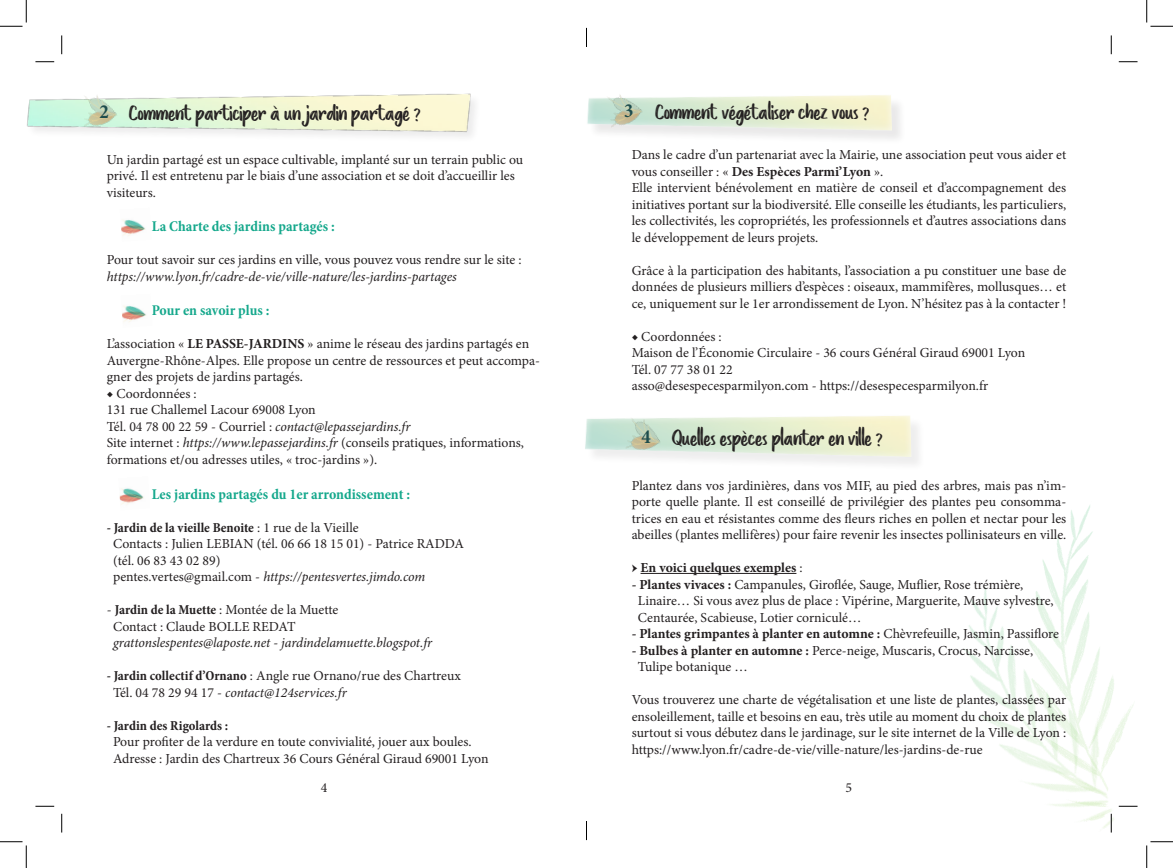
<style>
.page{position:relative;width:1173px;height:868px;background:#fff}
.page>*{position:absolute;margin:0;border:0;box-sizing:border-box;transform-origin:0 0}
.t1{font:21.25px "Love Story Rough";color:#231f20}
.t2{font:700 condensed 20px "Minion Pro";color:#1e4d4d}
.t3{font:700 condensed 15px "Minion Pro";color:#15a88c}
.t4{font:13.75px/16.5px "Minion Pro";color:#231f20}
.t5{font:italic 13.75px/16.5px "Minion Pro";letter-spacing:-.005em;color:#231f20}
.t6{font:700 13.75px "Minion Pro";letter-spacing:-.005em;color:#231f20}
.t7{font:700 condensed 13.75px "Minion Pro";color:#231f20}
.s1{font-style:normal}
.s2{font-weight:700}
.s3{font-style:italic}
.s4{font-weight:400;font-stretch:normal}
.s5{font-weight:700;font-stretch:condensed}
.s6{font-weight:400}
</style>
<div class="page">
<img style="left:964px;top:516px;width:174px;height:317px">
<div style="left:588px;top:96px;width:317px;height:49px;background:#231f20;opacity:.1"></div>
<svg style="left:587px;top:95px;width:307px;height:40px;background:#e7eed7"></svg>
<img style="left:595px;top:95px;width:64px;height:40px">
<svg style="left:585px;top:415px;width:329px;height:45px;background:#e6eed7"></svg>
<img style="left:612px;top:415px;width:68px;height:45px">
<img style="left:27px;top:93px;width:448px;height:44px">
<img style="left:69px;top:93px;width:66px;height:44px">
<hr style="left:640px;top:573px;width:156px;height:1px;background:#231f20">
<img style="left:121px;top:219px;width:25px;height:17px">
<img style="left:122px;top:305px;width:24px;height:17px">
<img style="left:119px;top:488px;width:25px;height:17px">
<svg style="left:35px;top:61px;width:19px;height:1px"></svg>
<svg style="left:1118px;top:61px;width:19px;height:1px"></svg>
<svg style="left:35px;top:805px;width:19px;height:2px"></svg>
<svg style="left:1118px;top:805px;width:19px;height:2px"></svg>
<svg style="left:61px;top:35px;width:1px;height:19px"></svg>
<svg style="left:61px;top:813px;width:1px;height:19px"></svg>
<svg style="left:1110px;top:35px;width:1px;height:19px"></svg>
<svg style="left:1110px;top:813px;width:1px;height:19px"></svg>
<svg style="left:0;top:0;width:27px;height:27px"></svg>
<svg style="left:0;top:841px;width:27px;height:26px"></svg>
<svg style="left:1146px;top:0;width:26px;height:27px"></svg>
<svg style="left:1146px;top:841px;width:26px;height:26px"></svg>
<svg style="left:586px;top:28px;width:1px;height:19px"></svg>
<svg style="left:586px;top:821px;width:1px;height:19px"></svg>
<p class="t2" style="left:100px;top:98px;width:11px">2</p>
<p class="t1" style="left:129px;top:97px;width:293px">Comment participer à un jardin partagé ?</p>
<p class="t1" style="left:655px;top:97px;width:216px">Comment végétaliser chez vous ?</p>
<p class="t2" style="left:624px;top:97px;width:11px">3</p>
<p class="t4" style="left:107px;top:151px;width:418px">Un jardin partagé est un espace cultivable, implanté sur un terrain public ou privé. Il est entretenu par le biais d’une association et se doit d’accueillir les visiteurs.</p>
<p class="t3" style="left:152px;top:216px;width:185px">La Charte des jardins partagés :</p>
<p class="t5" style="left:107px;top:252px;width:416px"><span class="s1">Pour tout savoir sur ces jardins en ville, vous pouvez vous rendre sur le site : </span>https://www.lyon.fr/cadre-de-vie/ville-nature/les-jardins-partages</p>
<p class="t3" style="left:152px;top:300px;width:119px">Pour en savoir plus :</p>
<p class="t4" style="left:107px;top:336px;width:435px">L’association « <span class="s2">LE PASSE-JARDINS</span> » anime le réseau des jardins partagés en<br>Auvergne-Rhône-Alpes. Elle propose un centre de ressources et peut accompa&shy;gner des projets de jardins partagés.</p>
<p class="t4" style="left:107px;top:385px;width:91px">◆ Coordonnées :</p>
<p class="t4" style="left:107px;top:402px;width:210px">131 rue Challemel Lacour 69008 Lyon</p>
<p class="t5" style="left:107px;top:418px;width:305px"><span class="s1">Tél. 04 78 00 22 59 - Courriel :</span> contact@lepassejardins.fr</p>
<p class="t4" style="left:107px;top:435px;width:419px">Site internet : <span class="s3">https://www.lepassejardins.fr</span> (conseils pratiques, informations, formations et/ou adresses utiles, « troc-jardins »).</p>
<p class="t3" style="left:152px;top:483px;width:260px">Les jardins partagés du 1er arrondissement :</p>
<p class="t7" style="left:107px;top:517px;width:253px">- Jardin de la vieille Benoite <span class="s4">: 1 rue de la Vieille</span></p>
<p class="t4" style="left:113px;top:535px;width:352px">Contacts : Julien LEBIAN (tél. 06 66 18 15 01) - Patrice RADDA</p>
<p class="t4" style="left:113px;top:552px;width:109px">(tél. 06 83 43 02 89)</p>
<p class="t5" style="left:113px;top:568px;width:314px"><span class="s1">pentes.vertes@gmail.com -</span> https://pentesvertes.jimdo.com</p>
<p class="t4" style="left:107px;top:601px;width:233px">- <span class="s5">Jardin de la Muette</span> : Montée de la Muette</p>
<p class="t4" style="left:113px;top:618px;width:184px">Contact : Claude BOLLE REDAT</p>
<p class="t5" style="left:113px;top:634px;width:320px">grattonslespentes@laposte.net - jardindelamuette.blogspot.fr</p>
<p class="t4" style="left:107px;top:667px;width:355px"><span class="s5">- Jardin collectif d’Ornano</span> : Angle rue Ornano/rue des Chartreux</p>
<p class="t5" style="left:113px;top:684px;width:235px"><span class="s1">Tél. 04 78 29 94 17 -</span> contact@124services.fr</p>
<p class="t7" style="left:107px;top:715px;width:123px">- Jardin des Rigolards :</p>
<p class="t4" style="left:113px;top:733px;width:360px">Pour profiter de la verdure en toute convivialité, jouer aux boules.</p>
<p class="t4" style="left:113px;top:750px;width:377px">Adresse : Jardin des Chartreux 36 Cours Général Giraud 69001 Lyon</p>
<p class="t4" style="left:631px;top:147px;width:436px">Dans le cadre d’un partenariat avec la Mairie, une association peut vous aider et vous conseiller : « <span class="s2">Des Espèces Parmi’Lyon</span> ».</p>
<p class="t4" style="left:631px;top:180px;width:436px;text-align:justify">Elle intervient bénévolement en matière de conseil et d’accompagnement des initiatives portant sur la biodiversité. Elle conseille les étudiants, les particuliers, les collectivités, les copropriétés, les professionnels et d’autres associations dans le développement de leurs projets.</p>
<p class="t4" style="left:631px;top:262px;width:436px;text-align:justify">Grâce à la participation des habitants, l’association a pu constituer une base de données de plusieurs milliers d’espèces : oiseaux, mammifères, mollusques… et ce, uniquement sur le 1er arrondissement de Lyon. N’hésitez pas à la contacter !</p>
<p class="t4" style="left:631px;top:328px;width:91px">◆ Coordonnées :</p>
<p class="t4" style="left:631px;top:345px;width:395px">Maison de l’Économie Circulaire - 36 cours Général Giraud 69001 Lyon</p>
<p class="t4" style="left:631px;top:361px;width:103px">Tél. 07 77 38 01 22</p>
<p class="t4" style="left:631px;top:378px;width:358px">asso@desespecesparmilyon.com - https://desespecesparmilyon.fr</p>
<p class="t2" style="left:641px;top:423px;width:11px">4</p>
<p class="t1" style="left:672px;top:422px;width:212px">Quelles espèces planter en ville ?</p>
<p class="t4" style="left:631px;top:477px;width:436px;text-align:justify">Plantez dans vos jardinières, dans vos MIF, au pied des arbres, mais pas n’im&shy;porte quelle plante. Il est conseillé de privilégier des plantes peu consomma&shy;trices en eau et résistantes comme des fleurs riches en pollen et nectar pour les abeilles (plantes mellifères) pour faire revenir les insectes pollinisateurs en ville.</p>
<p class="t6" style="left:631px;top:558px;width:172px">→ En voici quelques exemples <span class="s6">:</span></p>
<p class="t4" style="left:631px;top:576px;width:393px"><span class="s2">- Plantes vivaces :</span> Campanules, Giroflée, Sauge, Muflier, Rose trémière,</p>
<p class="t4" style="left:638px;top:592px;width:417px">Linaire… Si vous avez plus de place : Vipérine, Marguerite, Mauve sylvestre,</p>
<p class="t4" style="left:638px;top:609px;width:225px">Centaurée, Scabieuse, Lotier corniculé…</p>
<p class="t6" style="left:631px;top:624px;width:429px">- Plantes grimpantes à planter en automne : <span class="s6">Chèvrefeuille, Jasmin, Passiflore</span></p>
<p class="t4" style="left:631px;top:642px;width:403px"><span class="s2">- Bulbes à planter en automne :</span> Perce-neige, Muscaris, Crocus, Narcisse,</p>
<p class="t4" style="left:638px;top:658px;width:111px">Tulipe botanique …</p>
<p class="t4" style="left:631px;top:691px;width:436px;text-align:justify">Vous trouverez une charte de végétalisation et une liste de plantes, classées par ensoleillement, taille et besoins en eau, très utile au moment du choix de plantes surtout si vous débutez dans le jardinage, sur le site internet de la Ville de Lyon : https://www.lyon.fr/cadre-de-vie/ville-nature/les-jardins-de-rue</p>
<p class="t4" style="left:321px;top:778px;width:8px">4</p>
<p class="t4" style="left:845px;top:778px;width:8px">5</p>
</div>
